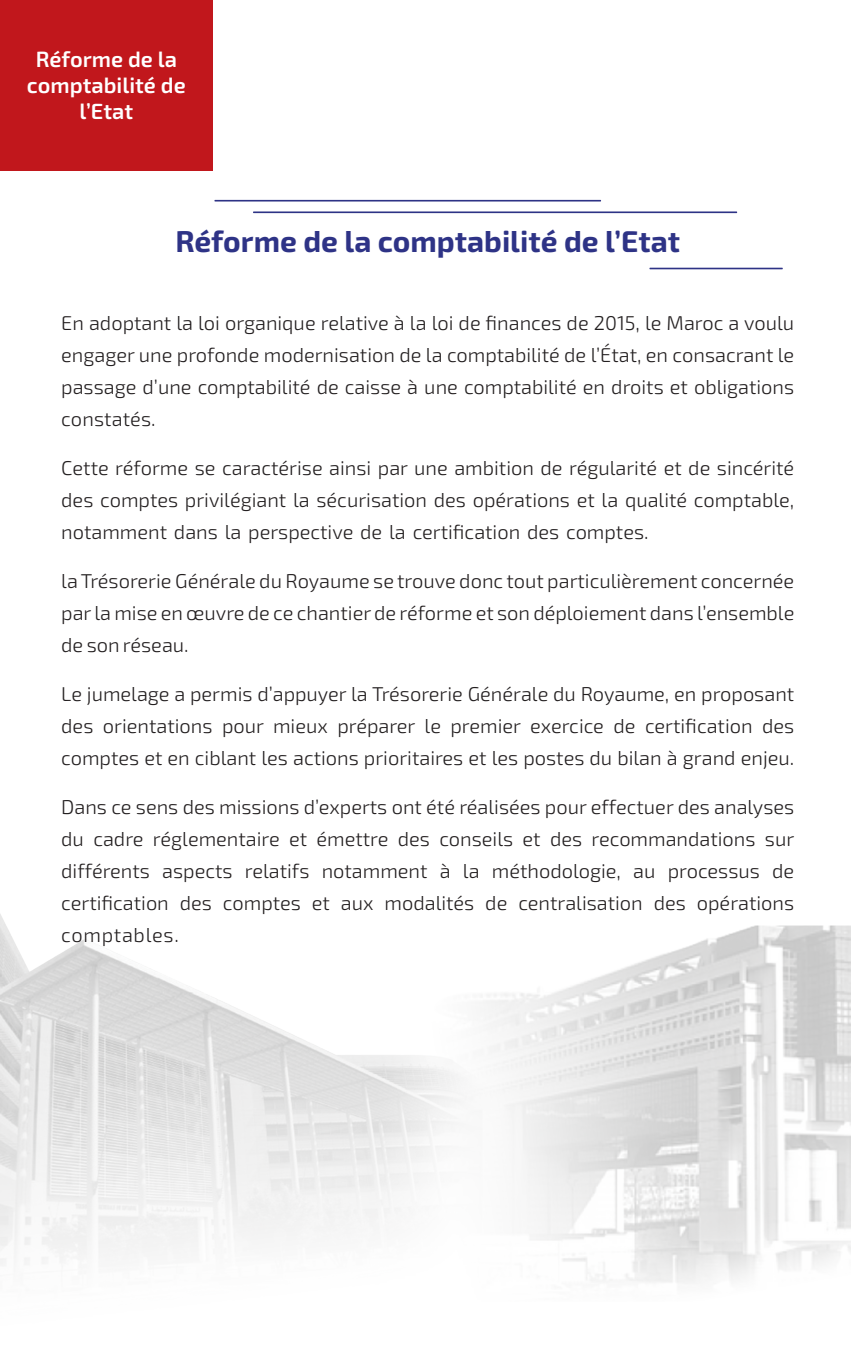
<style>
.page{position:relative;width:851px;height:1361px;background:#fff}
.page>*{position:absolute;margin:0;border:0;box-sizing:border-box;transform-origin:0 0}
.t1{font:700 30px "Exo 2";color:#2e3386}
.t2{font:600 22px/26px "Exo 2";color:#fff;text-align:center}
.t3{font:300 20px/32px "Exo 2";color:#231f20;text-align:justify}
</style>
<div class="page">
<div style="left:0;top:0;width:213px;height:170px;background:#c1171c"></div>
<img style="left:0;top:914px;width:850px;height:370px">
<hr style="left:253px;top:211px;width:484px;height:2px;background:#2e3386">
<hr style="left:649px;top:268px;width:133px;height:1px;background:#2e3386">
<hr style="left:214px;top:200px;width:387px;height:1px;background:#2e3386">
<p class="t2" style="left:27px;top:46px;width:160px">Réforme de la comptabilité de ’l Etat</p>
<p class="t1" style="left:175px;top:224px;width:506px">Réforme de la comptabilité de ’l Etat</p>
<p class="t3" style="left:61px;top:307px;width:734px">En adoptant la loi organique relative laà loi de finances de 2015, le Maroc a voulu engager une profonde modernisation de la comptabilité de ’l État, en consacrant le passage ’d une comptabilité de caisse à une comptabilité en droits et obligations constatés.</p>
<p class="t3" style="left:61px;top:452px;width:734px">Cette réforme se caractérise ainsi par une ambition de régularité et de sincérité des comptes privilégiant la sécurisation des opérations et la qualité comptable, notamment dans la perspective de la certification des comptes.</p>
<p class="t3" style="left:61px;top:565px;width:734px">laTrésorerie Générale du Royaume se trouve donc tout particulièrement concernée parla mise en œuvre de ce chantierde réforme et son déploiement dans ’l ensemble de son réseau.</p>
<p class="t3" style="left:61px;top:678px;width:734px;text-align:right">Le jumelage a permis ’d appuyer la Trésorerie Générale du Royaume, en proposant des</p>
<p class="t3" style="left:337px;top:710px;width:80px">préparer</p>
<p class="t3" style="left:645px;top:710px;width:109px">certification</p>
<p class="t3" style="left:61px;top:710px;width:734px">des<br>comptes et en ciblant les actions prioritaires et les postes du bilan à grand enjeu.</p>
<p class="t3" style="left:61px;top:791px;width:734px;text-align:right">Dans ce sens des missions ’d experts ont été réalisées pour effectuer des analyses sur</p>
<p class="t3" style="left:424px;top:710px;width:18px">le</p>
<p class="t3" style="left:613px;top:710px;width:24px">de</p>
<p class="t3" style="left:103px;top:710px;width:111px">orientations</p>
<p class="t3" style="left:273px;top:710px;width:56px">mieux</p>
<p class="t3" style="left:450px;top:710px;width:72px">premier</p>
<p class="t3" style="left:530px;top:710px;width:75px">exercice</p>
<p class="t3" style="left:222px;top:710px;width:43px">pour</p>
<p class="t3" style="left:153px;top:823px;width:128px">réglementaire</p>
<p class="t3" style="left:316px;top:823px;width:73px">émettre</p>
<p class="t3" style="left:61px;top:823px;width:24px">du</p>
<p class="t3" style="left:93px;top:823px;width:52px">cadre</p>
<p class="t3" style="left:398px;top:823px;width:34px">des</p>
<p class="t3" style="left:439px;top:823px;width:75px">conseils</p>
<p class="t3" style="left:550px;top:823px;width:34px">des</p>
<p class="t3" style="left:591px;top:823px;width:165px">recommandations</p>
<p class="t3" style="left:289px;top:823px;width:20px">et</p>
<p class="t3" style="left:522px;top:823px;width:20px">et</p>
<p class="t3" style="left:61px;top:855px;width:90px">différents</p>
<p class="t3" style="left:162px;top:855px;width:72px">aspects</p>
<p class="t3" style="left:245px;top:855px;width:66px">relatifs</p>
<p class="t3" style="left:321px;top:855px;width:107px">notamment</p>
<p class="t3" style="left:439px;top:855px;width:12px">à</p>
<p class="t3" style="left:463px;top:855px;width:18px">la</p>
<p class="t3" style="left:492px;top:855px;width:131px">méthodologie,</p>
<p class="t3" style="left:633px;top:855px;width:24px">au</p>
<p class="t3" style="left:667px;top:855px;width:94px">processus</p>
<p class="t3" style="left:772px;top:855px;width:24px">de</p>
<p class="t3" style="left:61px;top:887px;width:119px">certification comptables.</p>
<p class="t3" style="left:180px;top:887px;width:34px">des</p>
<p class="t3" style="left:223px;top:887px;width:79px">comptes</p>
<p class="t3" style="left:312px;top:887px;width:20px">et</p>
<p class="t3" style="left:341px;top:887px;width:34px">aux</p>
<p class="t3" style="left:384px;top:887px;width:91px">modalités</p>
<p class="t3" style="left:485px;top:887px;width:24px">de</p>
<p class="t3" style="left:518px;top:887px;width:126px">centralisation</p>
<p class="t3" style="left:653px;top:887px;width:34px">des</p>
<p class="t3" style="left:696px;top:887px;width:99px">opérations</p>
</div>
